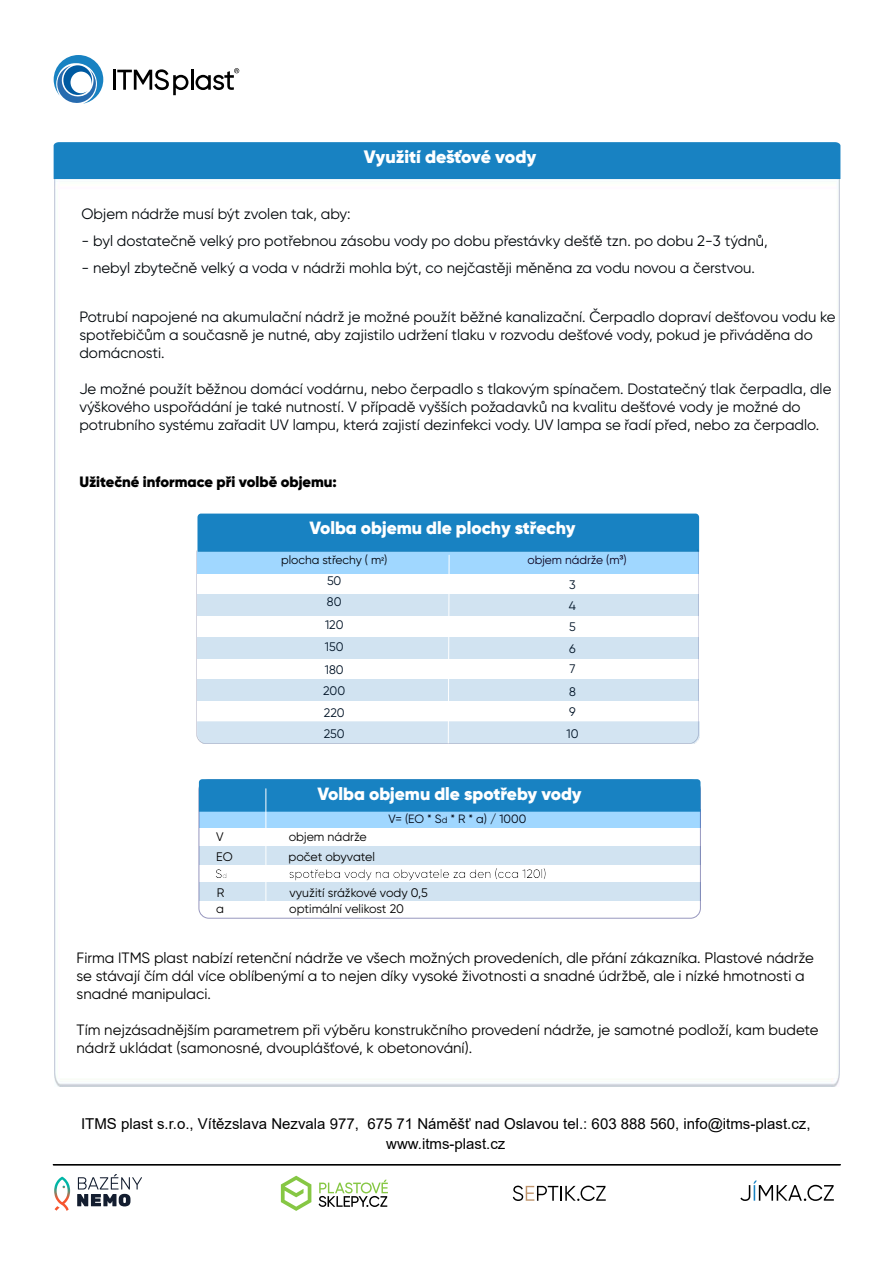
<style>
.page{position:relative;width:894px;height:1263px;background:#fff}
.page>*{position:absolute;margin:0;border:0;box-sizing:border-box;transform-origin:0 0}
.t1{font:900 18px "Gilroy";letter-spacing:-.005em;color:#fff}
.t2{font:900 17.7px "Gilroy";color:#fff}
.t3{font:15px/18px "Gilroy";color:#00060a}
.t4{font:15px/18px "Gilroy";color:#000}
.t5{font:15px/20.1px "Arial";color:#000;text-align:center}
.t6{font:900 15px "Gilroy";color:#000}
.t7{font:12.45px "Gilroy";color:#000}
.t8{font:12.45px/21.3px "Gilroy";color:#001326}
.t9{font:12px "Gilroy";color:#000613}
.t10{font:12px "Gilroy";color:#00030a}
.t11{font:12px "Gilroy";color:#0a001d}
.s1{font-family:"Arial";font-size:9px}
.s2{font-family:"Arial"}
.s3{font-size:9px}
.s4{font-size:7.05px}
</style>
<div class="page">
<img style="left:54px;top:179px;width:785px;height:907px">
<svg style="left:197px;top:514px;width:501px;height:233px;background:#2e8dc7"></svg>
<div style="left:199px;top:846px;width:501px;height:18px;background:#d1e3f1"></div>
<div style="left:199px;top:882px;width:501px;height:18px;background:#d1e3f1"></div>
<div style="left:199px;top:810px;width:501px;height:18px;background:#a0d7ff"></div>
<img style="left:196px;top:549px;width:502px;height:194px">
<div style="left:199px;top:779px;width:501px;height:33px;background:#1882c2"></div>
<hr style="left:265px;top:789px;width:1px;height:116px;background:#fff">
<div style="left:54px;top:142px;width:786px;height:37px;background:#1882c2"></div>
<svg style="left:54px;top:55px;width:49px;height:49px"></svg>
<hr style="left:113px;top:70px;width:2px;height:20px;background:#000">
<svg style="left:117px;top:69px;width:71px;height:26px"></svg>
<hr style="left:191px;top:69px;width:2px;height:21px;background:#000">
<svg style="left:195px;top:68px;width:44px;height:22px"></svg>
<div style="left:53px;top:1164px;width:787px;height:1px;background:#d0e3f0;border:1px solid #000"></div>
<svg style="left:77px;top:1174px;width:65px;height:32px"></svg>
<svg style="left:54px;top:1177px;width:16px;height:34px"></svg>
<svg style="left:281px;top:1176px;width:30px;height:35px"></svg>
<svg style="left:318px;top:1180px;width:70px;height:27px"></svg>
<svg style="left:512px;top:1186px;width:93px;height:15px"></svg>
<svg style="left:740px;top:1181px;width:93px;height:20px"></svg>
<p class="t1" style="left:364px;top:149px;width:174px">Využití dešťové vody</p>
<p class="t3" style="left:81px;top:206px;width:270px">Objem nádrže musí být zvolen tak, aby:</p>
<p class="t3" style="left:81px;top:233px;width:687px">- byl dostatečně velký pro potřebnou zásobu vody po dobu přestávky dešťě tzn. po dobu 2-3 týdnů,</p>
<p class="t3" style="left:81px;top:260px;width:674px">- nebyl zbytečně velký a voda v nádrži mohla být, co nejčastěji měněna za vodu novou a čerstvou.</p>
<p class="t3" style="left:79px;top:308px;width:757px">Potrubí napojené na akumulační nádrž je možné použít běžné kanalizační. Čerpadlo dopraví dešťovou vodu ke spotřebičům a současně je nutné, aby zajistilo udržení tlaku v rozvodu dešťové vody, pokud je přiváděna do domácnosti.</p>
<p class="t3" style="left:79px;top:380px;width:753px">Je možné použít běžnou domácí vodárnu, nebo čerpadlo s tlakovým spínačem. Dostatečný tlak čerpadla, dle výškového uspořádání je také nutností. V případě vyšších požadavků na kvalitu dešťové vody je možné do potrubního systému zařadit UV lampu, která zajistí dezinfekci vody. UV lampa se řadí před, nebo za čerpadlo.</p>
<p class="t6" style="left:79px;top:475px;width:259px">Užitečné informace při volbě objemu:</p>
<p class="t2" style="left:309px;top:520px;width:267px">Volba objemu dle plochy střechy</p>
<p class="t10" style="left:281px;top:554px;width:108px">plocha střechy ( m<span class="s1">²</span>)</p>
<p class="t11" style="left:527px;top:554px;width:101px">objem nádrže (m<span class="s2">³</span>)</p>
<p class="t8" style="left:569px;top:574px;width:8px">3</p>
<p class="t8" style="left:327px;top:571px;width:16px">50</p>
<p class="t8" style="left:325px;top:591px;width:20px;line-height:23px">80<br>120</p>
<p class="t8" style="left:325px;top:637px;width:20px">150</p>
<p class="t8" style="left:323px;top:660px;width:23px">180<br>200<br>220</p>
<p class="t8" style="left:324px;top:724px;width:22px">250</p>
<p class="t8" style="left:568px;top:596px;width:9px">4<br>5</p>
<p class="t8" style="left:569px;top:638px;width:8px">6</p>
<p class="t8" style="left:569px;top:658px;width:8px">7</p>
<p class="t8" style="left:569px;top:681px;width:8px">8</p>
<p class="t8" style="left:569px;top:702px;width:8px">9</p>
<p class="t8" style="left:566px;top:724px;width:14px">10</p>
<p class="t2" style="left:317px;top:786px;width:265px">Volba objemu dle spotřeby vody</p>
<p class="t9" style="left:388px;top:813px;width:139px">V=(EO*S<span class="s3">d</span>*R*a)/1000</p>
<p class="t7" style="left:216px;top:831px;width:9px">V</p>
<p class="t7" style="left:288px;top:831px;width:80px">objem nádrže</p>
<p class="t7" style="left:216px;top:850px;width:18px">EO</p>
<p class="t7" style="left:288px;top:850px;width:88px">počet obyvatel</p>
<p class="t7" style="left:215px;top:868px;width:13px">S<span class="s4">d</span></p>
<p class="t7" style="left:289px;top:868px;width:259px">spotřeba vody na obyvatele za den (cca 120l)</p>
<p class="t7" style="left:217px;top:887px;width:9px">R</p>
<p class="t7" style="left:289px;top:887px;width:140px">využití srážkové vody 0,5</p>
<p class="t7" style="left:216px;top:903px;width:9px">a</p>
<p class="t7" style="left:289px;top:903px;width:116px">optimální velikost 20</p>
<p class="t4" style="left:77px;top:949px;width:738px">Firma ITMS plast nabízí retenční nádrže ve všech možných provedeních, dle přání zákazníka. Plastové nádrže se stávají čím dál více oblíbenýmí a to nejen díky vysoké životnosti a snadné údržbě, ale i nízké hmotnosti a snadné manipulaci.</p>
<p class="t4" style="left:77px;top:1021px;width:743px">Tím nejzásadnějším parametrem při výběru konstrukčního provedení nádrže, je samotné podloží, kam budete nádrž ukládat (samonosné, dvouplášťové, k obetonování).</p>
<p class="t5" style="left:81px;top:1115px;width:730px">ITMS plast s.r.o., Vítězslava Nezvala 977, 675 71 Náměšť nad Oslavou tel.: 603 888 560, info@itms-plast.cz, www.itms-plast.cz</p>
</div>
